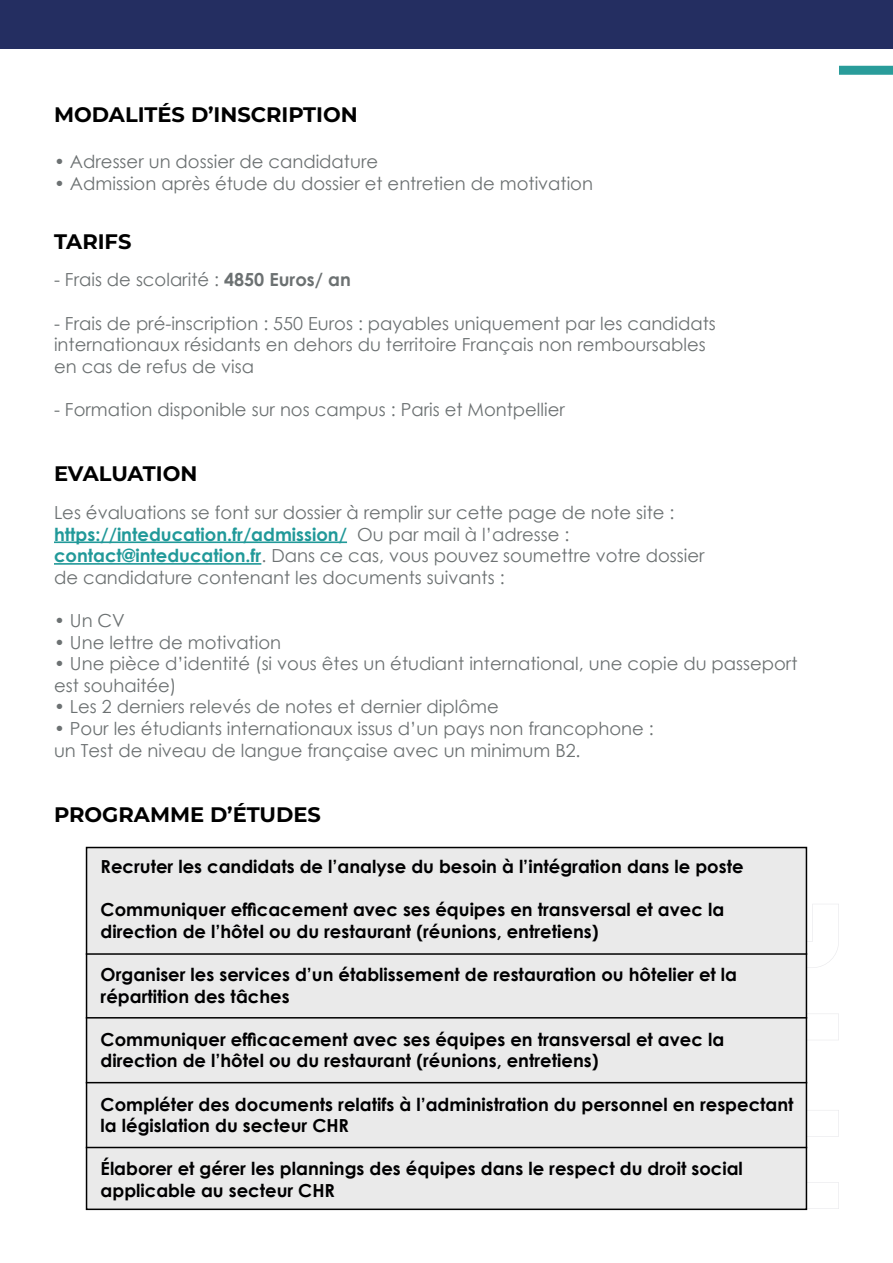
<style>
.page{position:relative;width:893px;height:1263px;background:#fff}
.page>*{position:absolute;margin:0;border:0;box-sizing:border-box;transform-origin:0 0}
.t1{font:700 21px "Montserrat";color:#000}
.t2{font:18px/21.6px "Century Gothic";color:#6c7172}
.t3{font:700 18px/21.6px "Century Gothic";color:#000001}
.t4{font:700 18px "Century Gothic";color:#219999}
.s1{font-weight:700}
.s2{font-weight:400;color:#6c7172}
.s3{font-weight:700;color:#219999}
</style>
<div class="page">
<svg style="left:807px;top:904px;width:32px;height:305px"></svg>
<div style="left:0;top:0;width:893px;height:49px;background:#242e61"></div>
<div style="left:839px;top:66px;width:54px;height:9px;background:#299c9a"></div>
<hr style="left:54px;top:541px;width:293px;height:2px;background:#219999">
<hr style="left:54px;top:563px;width:207px;height:2px;background:#219999">
<div style="left:86px;top:847px;width:721px;height:363px;background:#eaeaea;border:2px solid #000"></div>
<hr style="left:86px;top:953px;width:721px;height:2px;background:#000">
<hr style="left:86px;top:1017px;width:721px;height:1px;background:#000">
<hr style="left:86px;top:1082px;width:721px;height:1px;background:#000">
<hr style="left:86px;top:1147px;width:721px;height:1px;background:#000">
<p class="t1" style="left:54px;top:101px;width:305px">MODALITÉS D’INSCRIPTION</p>
<p class="t2" style="left:54px;top:151px;width:326px">• Adresser un dossier de candidature</p>
<p class="t2" style="left:54px;top:172px;width:541px">• Admission après étude du dossier et entretien de motivation</p>
<p class="t1" style="left:54px;top:227px;width:79px">TARIFS</p>
<p class="t2" style="left:54px;top:269px;width:298px">- Frais de scolarité : <span class="s1">4850 Euros/ an</span></p>
<p class="t2" style="left:54px;top:312px;width:663px">- Frais de pré-inscription : 550 Euros : payables uniquement par les candidats internationaux résidants en dehors du territoire Français non remboursables</p>
<p class="t2" style="left:54px;top:355px;width:202px">en cas de refus de visa</p>
<p class="t2" style="left:54px;top:398px;width:512px">- Formation disponible sur nos campus : Paris et Montpellier</p>
<p class="t1" style="left:54px;top:460px;width:145px">EVALUATION</p>
<p class="t2" style="left:54px;top:501px;width:622px">Les évaluations se font sur dossier à remplir sur cette page de note site :</p>
<p class="t4" style="left:54px;top:520px;width:517px">https://inteducation.fr/admission/ <span class="s2">Ou par mail à l’adresse :</span></p>
<p class="t2" style="left:54px;top:545px;width:652px"><span class="s3">contact@inteducation.fr</span>. Dans ce cas, vous pouvez soumettre votre dossier</p>
<p class="t2" style="left:54px;top:566px;width:452px">de candidature contenant les documents suivants :</p>
<p class="t2" style="left:54px;top:609px;width:72px">• Un CV</p>
<p class="t2" style="left:54px;top:631px;width:229px">• Une lettre de motivation</p>
<p class="t2" style="left:54px;top:653px;width:745px">• Une pièce d’identité (si vous êtes un étudiant international, une copie du passeport</p>
<p class="t2" style="left:54px;top:674px;width:124px">est souhaitée)</p>
<p class="t2" style="left:54px;top:696px;width:446px">• Les 2 derniers relevés de notes et dernier diplôme</p>
<p class="t2" style="left:54px;top:717px;width:601px">• Pour les étudiants internationaux issus d’un pays non francophone :</p>
<p class="t2" style="left:54px;top:739px;width:528px">un Test de niveau de langue française avec un minimum B2.</p>
<p class="t1" style="left:54px;top:801px;width:268px">PROGRAMME D’ÉTUDES</p>
<p class="t3" style="left:101px;top:855px;width:644px">Recruter les candidats de l’analyse du besoin à l’intégration dans le poste</p>
<p class="t3" style="left:101px;top:898px;width:625px">Communiquer efficacement avec ses équipes en transversal et avec la direction de l’hôtel ou du restaurant (réunions, entretiens)</p>
<p class="t3" style="left:101px;top:963px;width:638px">Organiser les services d’un établissement de restauration ou hôtelier et la répartition des tâches</p>
<p class="t3" style="left:101px;top:1027px;width:625px">Communiquer efficacement avec ses équipes en transversal et avec la direction de l’hôtel ou du restaurant (réunions, entretiens)</p>
<p class="t3" style="left:101px;top:1092px;width:694px">Compléter des documents relatifs à l’administration du personnel en respectant la législation du secteur CHR</p>
<p class="t3" style="left:101px;top:1157px;width:644px">Élaborer et gérer les plannings des équipes dans le respect du droit social applicable au secteur CHR</p>
</div>
